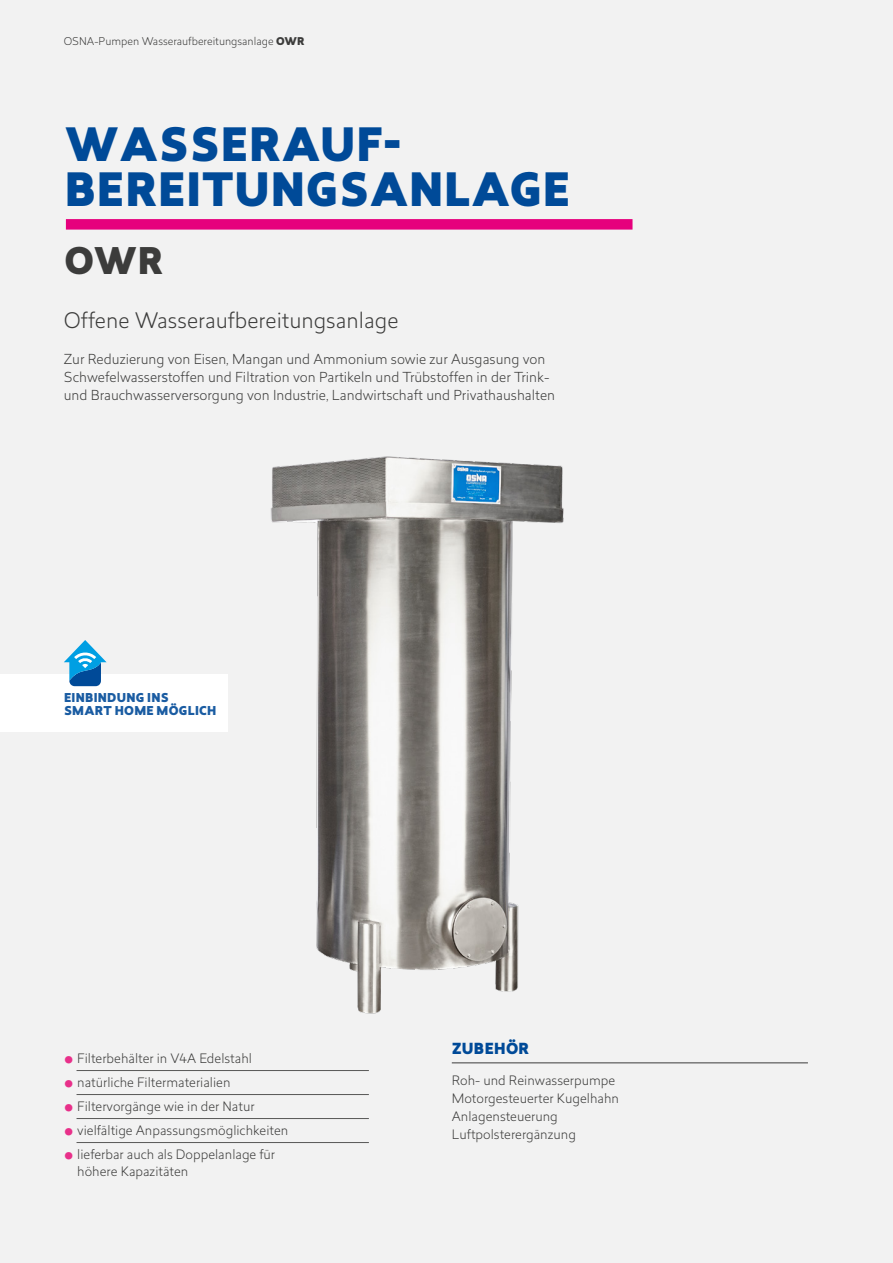
<style>
.page{position:relative;width:893px;height:1263px;background:#f2f2f2}
.page>*{position:absolute;margin:0;border:0;box-sizing:border-box;transform-origin:0 0}
.t1{font:900 45px/45px "Revisal";letter-spacing:.02em;color:#004a98}
.t2{font:900 36px "Revisal";color:#3c3c3b}
.t3{font:300 21px "Revisal";color:#3c3c3b}
.t4{font:900 15px "Revisal";letter-spacing:.02em;color:#004a98}
.t5{font:300 13.5px/18px "Revisal";color:#3c3c3b}
.t6{font:300 12.75px/18px "Revisal";color:#3c3c3b}
.t7{font:900 12px/13.5px "Revisal";letter-spacing:.02em;color:#1a5ca2}
.t8{font:300 10.5px "Revisal";color:#3c3c3b}
.s1{font-weight:900}
.s2{font-weight:900;font-size:28.5px;color:#e8308a}
</style>
<div class="page">
<img style="left:11px;top:456px;width:553px;height:558px">
<div style="left:66px;top:219px;width:566px;height:11px;background:#e6007d"></div>
<hr style="left:452px;top:1062px;width:356px;height:1px;background:#3c3c3b">
<hr style="left:77px;top:1070px;width:292px;height:1px;background:#575756">
<hr style="left:77px;top:1094px;width:292px;height:1px;background:#575756">
<hr style="left:77px;top:1118px;width:292px;height:1px;background:#575756">
<hr style="left:77px;top:1142px;width:292px;height:1px;background:#575756">
<div style="left:0;top:674px;width:227px;height:57px;background:#fff"></div>
<svg style="left:64px;top:640px;width:43px;height:46px"></svg>
<p class="t8" style="left:64px;top:34px;width:242px">OSNA-Pumpen Wasseraufbereitungsanlage <span class="s1">OWR</span></p>
<h1 class="t1" style="left:65px;top:124px;width:507px">WASSERAUF-<br>BEREITUNGSANLAGE</h1>
<h2 class="t2" style="left:64px;top:235px;width:100px">OWR</h2>
<h3 class="t3" style="left:64px;top:306px;width:336px">Offene Wasseraufbereitungsanlage</h3>
<p class="t5" style="left:64px;top:350px;width:493px">Zur Reduzierung von Eisen, Mangan und Ammonium sowie zur Ausgasung von<br>Schwefelwasserstoffen und Filtration von Partikeln und Trübstoffen in der Trink&shy;und Brauchwasserversorgung von Industrie, Landwirtschaft und Privathaushalten</p>
<p class="t7" style="left:64px;top:691px;width:154px">EINBINDUNG INS<br>SMART HOME MÖGLICH</p>
<p class="t6" style="left:64px;top:1049px;width:190px"><span class="s2">•</span> Filterbehälter in V4A Edelstahl</p>
<p class="t6" style="left:64px;top:1073px;width:168px"><span class="s2">•</span> natürliche Filtermaterialien</p>
<p class="t6" style="left:64px;top:1097px;width:192px"><span class="s2">•</span> Filtervorgänge wie in der Natur</p>
<p class="t6" style="left:64px;top:1121px;width:226px"><span class="s2">•</span> vielfältige Anpassungsmöglichkeiten</p>
<p class="t6" style="left:77px;top:1146px;width:199px;line-height:16.5px;text-indent:-14px"><span class="s2">•</span> lieferbar auch als Doppelanlage für höhere Kapazitäten</p>
<p class="t4" style="left:452px;top:1038px;width:79px">ZUBEHÖR</p>
<p class="t6" style="left:452px;top:1071px;width:169px">Roh- und Reinwasserpumpe<br>Motorgesteuerter Kugelhahn<br>Anlagensteuerung<br>Luftpolsterergänzung</p>
</div>
